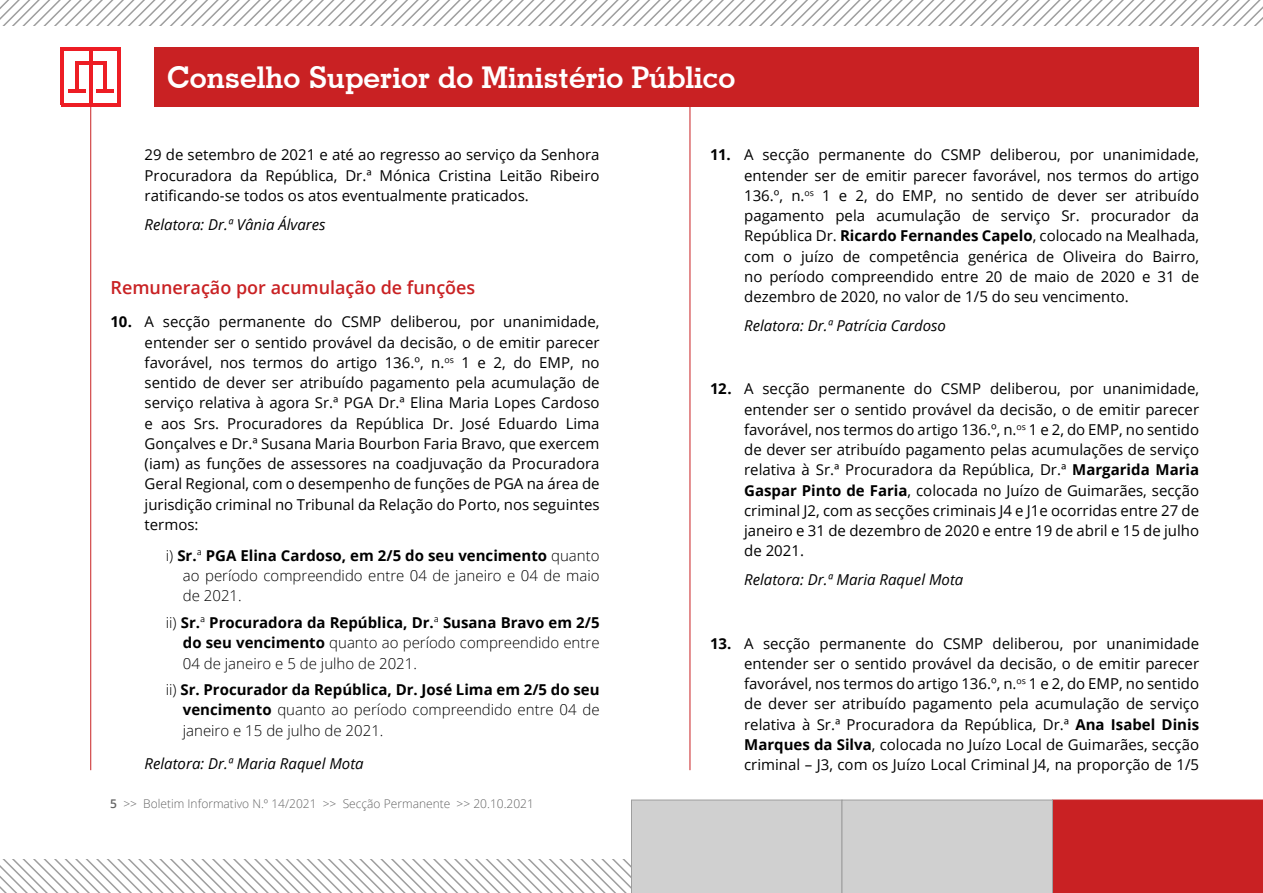
<style>
.page{position:relative;width:1263px;height:893px;background:#fff}
.page>*{position:absolute;margin:0;border:0;box-sizing:border-box;transform-origin:0 0}
.t1{font:700 30px "Geometric Slab 703 BT";color:#fff}
.t2{font:600 18px "Open Sans";color:#c92123}
.t3{font:15px/20.2px "Open Sans";color:#000;text-align:justify}
.t4{font:300 15px/20.2px "Open Sans";color:#000;text-align:justify}
.t5{font:italic 15px "Open Sans";color:#000}
.t6{font:300 12px "Open Sans";color:#646464}
.s1{font-weight:700}
.s2{font-weight:600}
</style>
<div class="page">
<svg style="left:0;top:800px;width:1263px;height:93px"></svg>
<div style="left:154px;top:47px;width:1045px;height:60px;background:#c92123"></div>
<hr style="left:90px;top:104px;width:1px;height:666px;background:#c92123">
<hr style="left:75px;top:61px;width:3px;height:31px;background:#ed1d24">
<hr style="left:61px;top:47px;width:3px;height:58px;background:#ed1d24">
<hr style="left:117px;top:49px;width:3px;height:56px;background:#ed1d24">
<hr style="left:61px;top:103px;width:59px;height:4px;background:#ed1d24">
<hr style="left:61px;top:47px;width:59px;height:4px;background:#ed1d24">
<hr style="left:89px;top:48px;width:3px;height:56px;background:#ed1d24">
<hr style="left:68px;top:89px;width:17px;height:4px;background:#ed1d24">
<hr style="left:103px;top:61px;width:3px;height:31px;background:#ed1d24">
<hr style="left:75px;top:61px;width:31px;height:4px;background:#ed1d24">
<hr style="left:96px;top:89px;width:18px;height:4px;background:#ed1d24">
<hr style="left:690px;top:104px;width:1px;height:666px;background:#c92123">
<svg style="left:0;top:0;width:1263px;height:26px"></svg>
<h1 class="t1" style="left:167px;top:60px;width:570px">Conselho Superior do Ministério Público</h1>
<p class="t3" style="left:145px;top:144px;width:456px">29 de setembro de 2021 e até ao regresso ao serviço da Senhora Procuradora da República, Dr.ª Mónica Cristina Leitão Ribeiro ratificando-se todos os atos eventualmente praticados.</p>
<p class="t5" style="left:145px;top:214px;width:183px">Relatora: Dr.ª Vânia Álvares</p>
<p class="t2" style="left:111px;top:275px;width:366px">Remuneração por acumulação de funções</p>
<p class="t3" style="left:145px;top:311px;width:456px;text-indent:-34px"><span class="s1">10.</span> A secção permanente do CSMP deliberou, por unanimidade, entender ser o sentido provável da decisão, o de emitir parecer favorável, nos termos do artigo 136.º, n.<sup>os</sup> 1 e 2, do EMP, no sentido de dever ser atribuído pagamento pela acumulação de serviço relativa à agora Sr.ª PGA Dr.ª Elina Maria Lopes Cardoso e aos Srs. Procuradores da República Dr. José Eduardo Lima Gonçalves e Dr.ª Susana Maria Bourbon Faria Bravo, que exercem (iam) as funções de assessores na coadjuvação da Procuradora Geral Regional, com o desempenho de funções de PGA na área de jurisdição criminal no Tribunal da Relação do Porto, nos seguintes termos:</p>
<p class="t4" style="left:183px;top:545px;width:418px;text-indent:-17px">i) <span class="s1">Sr.</span>ª <span class="s1">PGA Elina Cardoso, em 2/5 do seu vencimento</span> quanto ao período compreendido entre 04 de janeiro e 04 de maio de 2021.</p>
<p class="t4" style="left:183px;top:612px;width:418px;text-indent:-17px">ii) <span class="s1">Sr.</span>ª <span class="s1">Procuradora da República, Dr.</span>ª <span class="s1">Susana Bravo em 2/5 do seu vencimento</span> quanto ao período compreendido entre 04 de janeiro e 5 de julho de 2021.</p>
<p class="t4" style="left:183px;top:679px;width:418px;text-indent:-17px">ii) <span class="s1">Sr. Procurador da República, Dr. José Lima em 2/5 do seu vencimento</span> quanto ao período compreendido entre 04 de janeiro e 15 de julho de 2021.</p>
<p class="t5" style="left:145px;top:753px;width:221px">Relatora: Dr.ª Maria Raquel Mota</p>
<p class="t6" style="left:110px;top:795px;width:425px"><span class="s2">5</span> &gt;&gt; Boletim Informativo N.º 14/2021 &gt;&gt; Secção Permanente &gt;&gt; 20.10.2021</p>
<p class="t3" style="left:744px;top:144px;width:457px;text-indent:-34px"><span class="s1">11.</span> A secção permanente do CSMP deliberou, por unanimidade, entender ser de emitir parecer favorável, nos termos do artigo 136.º, n.<sup>os</sup> 1 e 2, do EMP, no sentido de dever ser atribuído pagamento pela acumulação de serviço Sr. procurador da República Dr. <span class="s1">Ricardo Fernandes Capelo</span>, colocado na Mealhada, com o juízo de competência genérica de Oliveira do Bairro, no período compreendido entre 20 de maio de 2020 e 31 de dezembro de 2020, no valor de 1/5 do seu vencimento.</p>
<p class="t5" style="left:744px;top:315px;width:203px">Relatora: Dr.ª Patrícia Cardoso</p>
<p class="t3" style="left:744px;top:378px;width:457px;text-indent:-34px"><span class="s1">12.</span> A secção permanente do CSMP deliberou, por unanimidade, entender ser o sentido provável da decisão, o de emitir parecer favorável, nos termos do artigo 136.º, n.<sup>os</sup> 1 e 2, do EMP, no sentido de dever ser atribuído pagamento pelas acumulações de serviço relativa à Sr.ª Procuradora da República, Dr.ª <span class="s1">Margarida Maria Gaspar Pinto de Faria</span>, colocada no Juízo de Guimarães, secção criminal J2, com as secções criminais J4 e J1e ocorridas entre 27 de janeiro e 31 de dezembro de 2020 e entre 19 de abril e 15 de julho de 2021.</p>
<p class="t5" style="left:744px;top:569px;width:221px">Relatora: Dr.ª Maria Raquel Mota</p>
<p class="t3" style="left:744px;top:633px;width:456px;text-indent:-34px"><span class="s1">13.</span> A secção permanente do CSMP deliberou, por unanimidade entender ser o sentido provável da decisão, o de emitir parecer favorável, nos termos do artigo 136.º, n.<sup>os</sup> 1 e 2, do EMP, no sentido de dever ser atribuído pagamento pela acumulação de serviço relativa à Sr.ª Procuradora da República, Dr.ª <span class="s1">Ana Isabel Dinis Marques da Silva</span>, colocada no Juízo Local de Guimarães, secção criminal – J3, com os Juízo Local Criminal J4, na proporção de 1/5</p>
</div>
